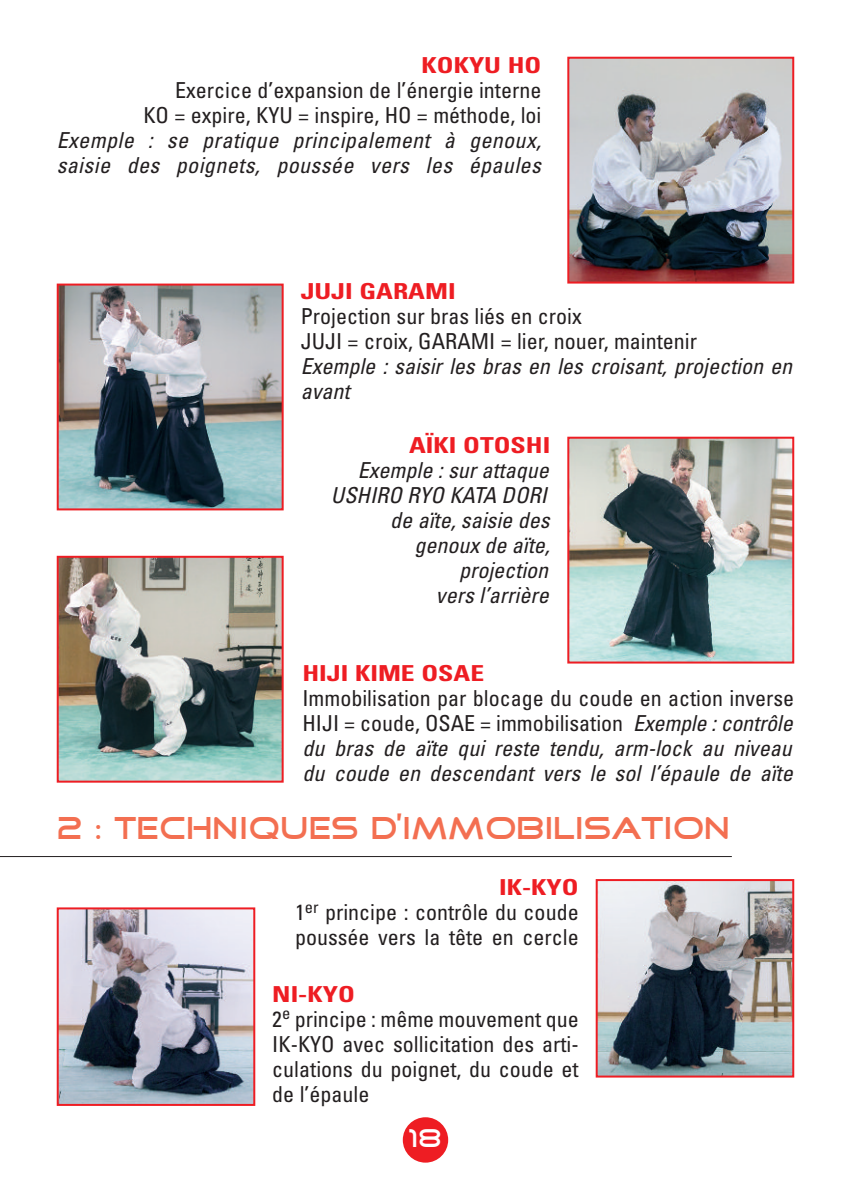
<style>
.page{position:relative;width:851px;height:1191px;background:#fff}
.page>*{position:absolute;margin:0;border:0;box-sizing:border-box;transform-origin:0 0}
.t1{font:32px "Good Times";color:#f36f51}
.t2{font:26px "Good Times";color:#fff}
.t3{font:italic condensed 22px/25px "Univers";color:#231f20}
.t4{font:condensed 22px/25px "Univers";color:#231f20}
.t5{font:italic condensed 22px/25px "Univers";letter-spacing:.02em;color:#231f20}
.t6{font:700 condensed 22px "Univers";color:#ee1d23;scale:1.25 1}
.s1{font-style:normal}
.s2{font-weight:700;color:#ee1d23}
</style>
<div class="page">
<img style="left:60px;top:286px;width:220px;height:221px">
<div style="left:57px;top:283px;width:226px;height:227px;border:2px solid #ee1d23"></div>
<img style="left:60px;top:910px;width:192px;height:193px">
<div style="left:57px;top:907px;width:198px;height:199px;border:2px solid #ee1d23"></div>
<img style="left:570px;top:440px;width:221px;height:220px">
<div style="left:567px;top:437px;width:227px;height:226px;border:2px solid #ee1d23"></div>
<hr style="left:0;top:856px;width:731px;height:1px;background:#231f20">
<img style="left:598px;top:882px;width:193px;height:192px">
<div style="left:595px;top:879px;width:199px;height:198px;border:2px solid #ee1d23"></div>
<img style="left:570px;top:60px;width:221px;height:220px">
<div style="left:567px;top:57px;width:227px;height:226px;border:2px solid #ee1d23"></div>
<img style="left:60px;top:559px;width:220px;height:220px">
<div style="left:57px;top:556px;width:226px;height:226px;border:2px solid #ee1d23"></div>
<div style="left:403px;top:1117px;width:45px;height:45px;background:#ee1d23;border-radius:50%"></div>
<p class="t6" style="left:421px;top:57px;width:97px">KOKYU HO</p>
<p class="t4" style="left:143px;top:79px;width:399px;text-align:right">Exercice d’expansion de l’énergie interne<br>KO = expire, KYU = inspire, HO = méthode, loi</p>
<p class="t5" style="left:57px;top:129px;width:486px">Exemple : se pratique principalement à genoux, saisie des poignets, poussée vers les épaules</p>
<p class="t6" style="left:300px;top:283px;width:125px">JUJI GARAMI</p>
<p class="t4" style="left:300px;top:306px;width:398px">Projection sur bras liés en croix<br>JUJI = croix, GARAMI = lier, nouer, maintenir</p>
<p class="t3" style="left:300px;top:356px;width:493px">Exemple : saisir les bras en les croisant, projection en avant</p>
<p class="t6" style="left:409px;top:437px;width:114px">AÏKI OTOSHI</p>
<p class="t3" style="left:331px;top:459px;width:220px;text-align:right">Exemple : sur attaque<br>USHIRO RYO KATA DORI de aïte, saisie des genoux de aïte, projection<br>vers l’arrière</p>
<p class="t6" style="left:302px;top:665px;width:147px">HIJI KIME OSAE</p>
<p class="t3" style="left:302px;top:688px;width:493px;text-align:justify"><span class="s1">Immobilisation par blocage du coude en action inverse HIJI = coude, OSAE = immobilisation</span> Exemple : contrôle du bras de aïte qui reste tendu, arm-lock au niveau du coude en descendant vers le sol l’épaule de aïte</p>
<h1 class="t1" style="left:57px;top:813px;width:675px">2 : TECHNIQUES D’IMMOBILISATION</h1>
<p class="t4" style="left:295px;top:876px;width:285px;text-align:justify;text-indent:204px"><span class="s2">IK-KYO </span>1<sup>er</sup> principe : contrôle du coude poussée vers la tête en cercle</p>
<p class="t4" style="left:272px;top:983px;width:308px"><span class="s2">NI-KYO<br></span>2<sup>e</sup> principe : même mouvement que<br>IK-KYO avec sollicitation des arti&shy;culations du poignet, du coude et de l’épaule</p>
<p class="t2" style="left:408px;top:1126px;width:35px">18</p>
</div>
